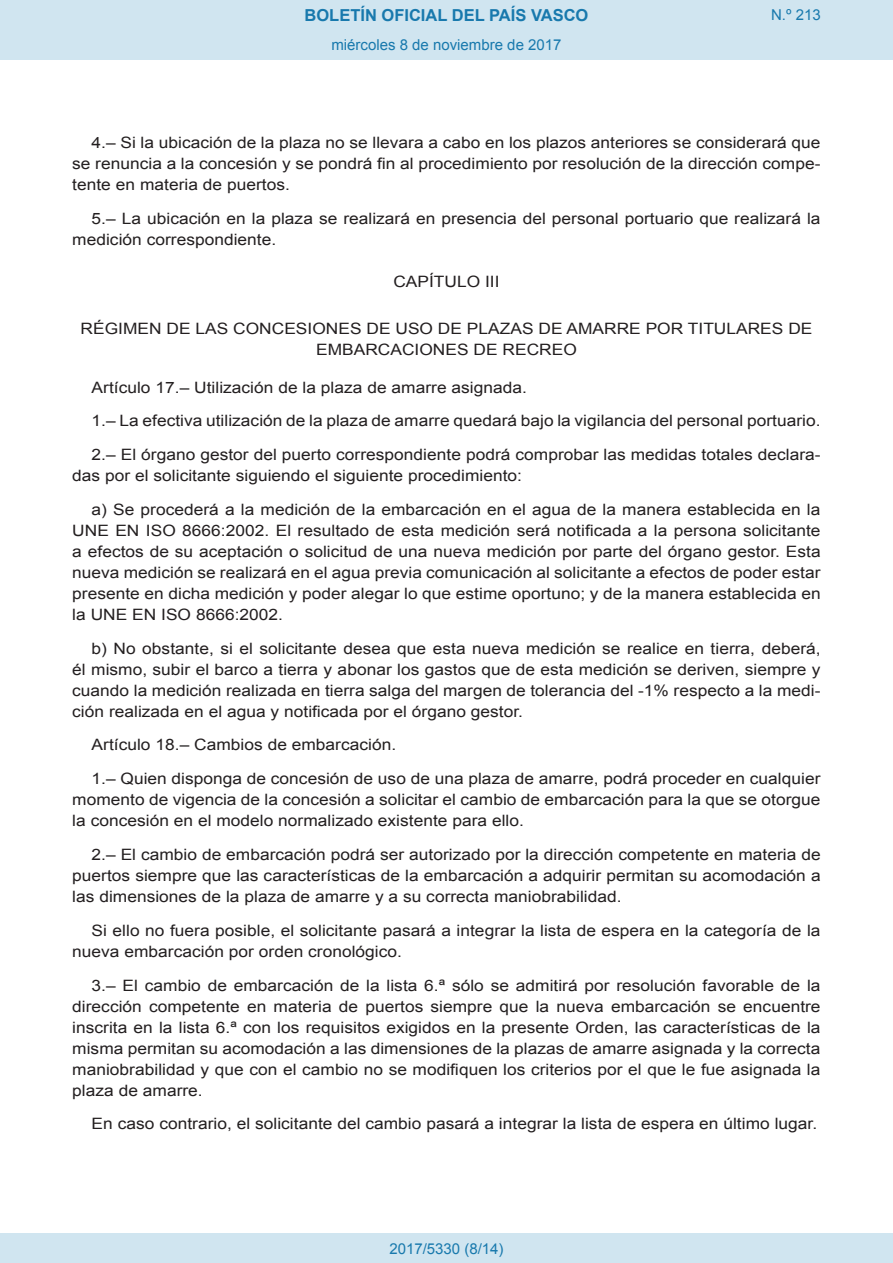
<style>
.page{position:relative;width:893px;height:1263px;background:#fff}
.page>*{position:absolute;margin:0;border:0;box-sizing:border-box;transform-origin:0 0}
.t1{font:700 16.5px "Arial";color:#1879ad}
.BOPVDetalle{font:15.6px/21px "Arial";color:#231f20;text-align:justify;scale:1.11 1}
.BOPVClave{font:15.6px/21px "Arial";color:#231f20;text-align:center;scale:1.11 1}
.Paginacion_Centro{font:15px "Arial";color:#1879ad}
</style>
<div class="page">
<div style="left:0;top:0;width:893px;height:60px;background:#d0e5f0"></div>
<div style="left:0;top:1233px;width:893px;height:30px;background:#d0e5f0"></div>
<p class="t1" style="left:305px;top:4px;width:285px">BOLETÍN OFICIAL DEL PAÍS VASCO</p>
<p class="Paginacion_Centro" style="left:331px;top:35px;width:232px">miércoles 8 de noviembre de 2017</p>
<p class="Paginacion_Centro" style="left:771px;top:5px;width:51px">N.º 213</p>
<p class="BOPVDetalle" style="left:72px;top:132px;width:676px;text-indent:19px">4.– Si la ubicación de la plaza no se llevara a cabo en los plazos anteriores se considerará que se renuncia a la concesión y se pondrá fin al procedimiento por resolución de la dirección compe&shy;tente en materia de puertos.</p>
<p class="BOPVDetalle" style="left:72px;top:208px;width:676px;text-indent:19px">5.– La ubicación en la plaza se realizará en presencia del personal portuario que realizará la medición correspondiente.</p>
<p class="BOPVClave" style="left:393px;top:271px;width:97px">CAPÍTULO III</p>
<p class="BOPVClave" style="left:81px;top:318px;width:661px">RÉGIMEN DE LAS CONCESIONES DE USO DE PLAZAS DE AMARRE POR TITULARES DE<br>EMBARCACIONES DE RECREO</p>
<p class="BOPVDetalle" style="left:92px;top:377px;width:394px">Artículo 17.– Utilización de la plaza de amarre asignada.</p>
<p class="BOPVDetalle" style="left:92px;top:411px;width:658px">1.– La efectiva utilización de la plaza de amarre quedará bajo la vigilancia del personal portuario.</p>
<p class="BOPVDetalle" style="left:72px;top:444px;width:676px;text-indent:19px">2.– El órgano gestor del puerto correspondiente podrá comprobar las medidas totales declara&shy;das por el solicitante siguiendo el siguiente procedimiento:</p>
<p class="BOPVDetalle" style="left:72px;top:499px;width:676px;text-indent:19px">a) Se procederá a la medición de la embarcación en el agua de la manera establecida en la UNE EN ISO 8666:2002. El resultado de esta medición será notificada a la persona solicitante a efectos de su aceptación o solicitud de una nueva medición por parte del órgano gestor. Esta nueva medición se realizará en el agua previa comunicación al solicitante a efectos de poder estar presente en dicha medición y poder alegar lo que estime oportuno; y de la manera establecida en la UNE EN ISO 8666:2002.</p>
<p class="BOPVDetalle" style="left:72px;top:638px;width:676px;text-indent:19px">b) No obstante, si el solicitante desea que esta nueva medición se realice en tierra, deberá, él mismo, subir el barco a tierra y abonar los gastos que de esta medición se deriven, siempre y cuando la medición realizada en tierra salga del margen de tolerancia del -1% respecto a la medi&shy;ción realizada en el agua y notificada por el órgano gestor.</p>
<p class="BOPVDetalle" style="left:92px;top:735px;width:276px">Artículo 18.– Cambios de embarcación.</p>
<p class="BOPVDetalle" style="left:72px;top:768px;width:676px;text-indent:19px">1.– Quien disponga de concesión de uso de una plaza de amarre, podrá proceder en cualquier momento de vigencia de la concesión a solicitar el cambio de embarcación para la que se otorgue la concesión en el modelo normalizado existente para ello.</p>
<p class="BOPVDetalle" style="left:72px;top:844px;width:676px;text-indent:19px">2.– El cambio de embarcación podrá ser autorizado por la dirección competente en materia de puertos siempre que las características de la embarcación a adquirir permitan su acomodación a las dimensiones de la plaza de amarre y a su correcta maniobrabilidad.</p>
<p class="BOPVDetalle" style="left:72px;top:920px;width:676px;text-indent:19px">Si ello no fuera posible, el solicitante pasará a integrar la lista de espera en la categoría de la nueva embarcación por orden cronológico.</p>
<p class="BOPVDetalle" style="left:72px;top:975px;width:676px;text-indent:19px">3.– El cambio de embarcación de la lista 6.ª sólo se admitirá por resolución favorable de la dirección competente en materia de puertos siempre que la nueva embarcación se encuentre inscrita en la lista 6.ª con los requisitos exigidos en la presente Orden, las características de la misma permitan su acomodación a las dimensiones de la plazas de amarre asignada y la correcta maniobrabilidad y que con el cambio no se modifiquen los criterios por el que le fue asignada la plaza de amarre.</p>
<p class="BOPVDetalle" style="left:92px;top:1113px;width:655px">En caso contrario, el solicitante del cambio pasará a integrar la lista de espera en último lugar.</p>
<p class="Paginacion_Centro" style="left:389px;top:1238px;width:116px">2017/5330 (8/14)</p>
</div>
